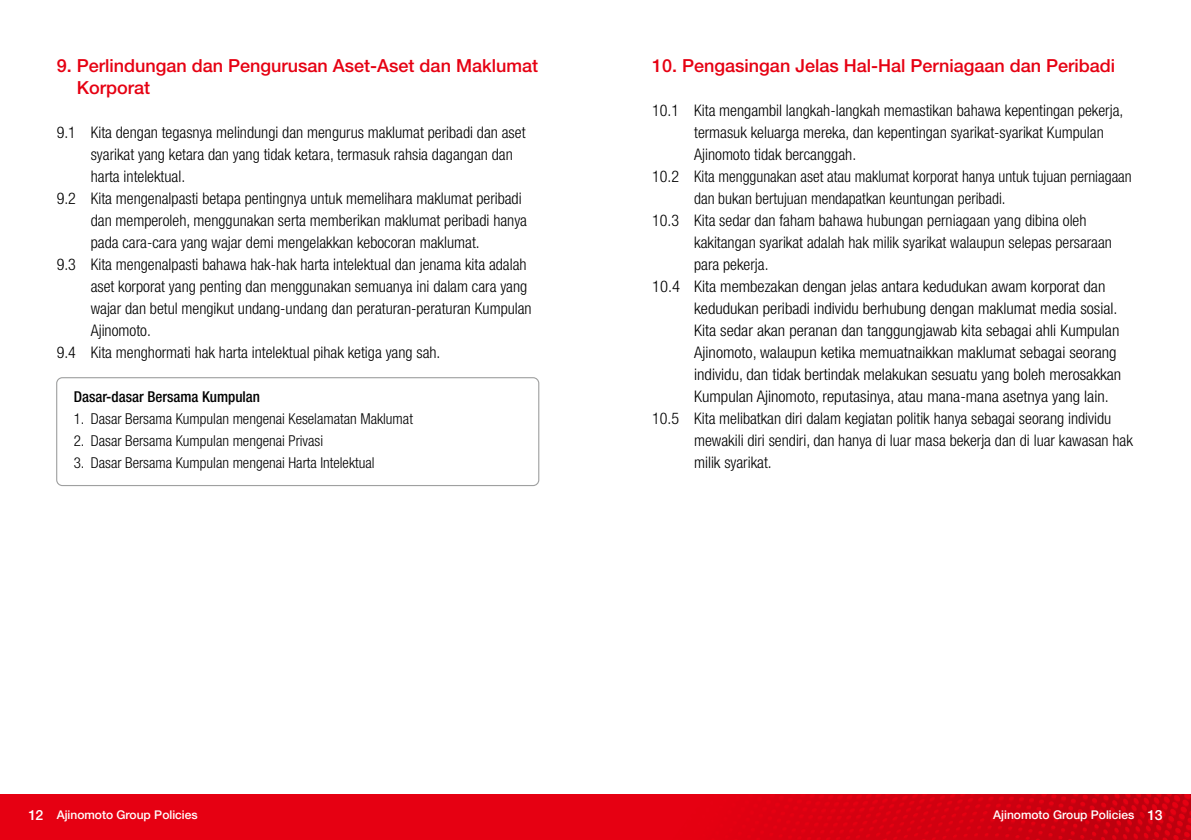
<style>
.page{position:relative;width:1191px;height:840px;background:#fff}
.page>*{position:absolute;margin:0;border:0;box-sizing:border-box;transform-origin:0 0}
.t1{font:500 18px/22px "Helvetica Neue LT Std";color:#e60012}
.t2{font:300 condensed 16px "Helvetica Neue LT Std";color:#000}
.t3{font:300 condensed 16px "Helvetica Neue LT Std";color:#000;scale:1.04 1}
.t4{font:300 condensed 15px "Helvetica Neue LT Std";color:#000}
.t5{font:500 condensed 15px "Helvetica Neue LT Std";color:#000}
.t6{font:500 12px "Helvetica Neue LT Std";color:#fff}
.s1{font-size:14px}
</style>
<div class="page">
<div style="left:0;top:794px;width:1191px;height:45px;background:#e60012"></div>
<img style="left:766px;top:794px;width:425px;height:45px">
<div style="left:56px;top:377px;width:483px;height:109px;border:1px solid #9fa0a0;border-radius:6px"></div>
<p class="t1" style="left:77px;top:54px;width:463px;text-indent:-20px">9. Perlindungan dan Pengurusan Aset-Aset dan Maklumat<br>Korporat</p>
<p class="t2" style="left:57px;top:123px;width:470px">9.1 Kita dengan tegasnya melindungi dan mengurus maklumat peribadi dan aset</p>
<p class="t2" style="left:91px;top:145px;width:423px">syarikat yang ketara dan yang tidak ketara, termasuk rahsia dagangan dan</p>
<p class="t2" style="left:91px;top:167px;width:96px">harta intelektual.</p>
<p class="t2" style="left:57px;top:189px;width:466px">9.2 Kita mengenalpasti betapa pentingnya untuk memelihara maklumat peribadi</p>
<p class="t2" style="left:91px;top:211px;width:438px">dan memperoleh, menggunakan serta memberikan maklumat peribadi hanya</p>
<p class="t2" style="left:91px;top:233px;width:390px">pada cara-cara yang wajar demi mengelakkan kebocoran maklumat.</p>
<p class="t2" style="left:57px;top:255px;width:471px">9.3 Kita mengenalpasti bahawa hak-hak harta intelektual dan jenama kita adalah</p>
<p class="t2" style="left:91px;top:277px;width:438px">aset korporat yang penting dan menggunakan semuanya ini dalam cara yang</p>
<p class="t2" style="left:91px;top:299px;width:442px">wajar dan betul mengikut undang-undang dan peraturan-peraturan Kumpulan</p>
<p class="t2" style="left:91px;top:321px;width:62px">Ajinomoto.</p>
<p class="t2" style="left:57px;top:343px;width:385px">9.4 Kita menghormati hak harta intelektual pihak ketiga yang sah.</p>
<p class="t5" style="left:74px;top:387px;width:188px">Dasar-dasar Bersama Kumpulan</p>
<p class="t4" style="left:74px;top:410px;width:341px">1. Dasar Bersama Kumpulan mengenai Keselamatan Maklumat</p>
<p class="t4" style="left:74px;top:432px;width:251px">2. Dasar Bersama Kumpulan mengenai Privasi</p>
<p class="t4" style="left:74px;top:454px;width:302px">3. Dasar Bersama Kumpulan mengenai Harta Intelektual</p>
<p class="t1" style="left:652px;top:54px;width:464px">10. Pengasingan Jelas Hal-Hal Perniagaan dan Peribadi</p>
<p class="t2" style="left:652px;top:101px;width:472px">10.1 Kita mengambil langkah-langkah memastikan bahawa kepentingan pekerja,</p>
<p class="t2" style="left:694px;top:123px;width:411px">termasuk keluarga mereka, dan kepentingan syarikat-syarikat Kumpulan</p>
<p class="t2" style="left:694px;top:145px;width:163px">Ajinomoto tidak bercanggah.</p>
<p class="t2" style="left:652px;top:167px;width:481px">10.2 Kita menggunakan aset atau maklumat korporat hanya untuk tujuan perniagaan</p>
<p class="t2" style="left:694px;top:189px;width:313px">dan bukan bertujuan mendapatkan keuntungan peribadi.</p>
<p class="t2" style="left:652px;top:211px;width:436px">10.3 Kita sedar dan faham bahawa hubungan perniagaan yang dibina oleh</p>
<p class="t2" style="left:694px;top:233px;width:419px">kakitangan syarikat adalah hak milik syarikat walaupun selepas persaraan</p>
<p class="t2" style="left:694px;top:255px;width:76px">para pekerja.</p>
<p class="t3" style="left:652px;top:277px;width:437px">10.4 Kita membezakan dengan jelas antara kedudukan awam korporat dan</p>
<p class="t3" style="left:694px;top:299px;width:409px">kedudukan peribadi individu berhubung dengan maklumat media sosial.</p>
<p class="t3" style="left:694px;top:321px;width:410px">Kita sedar akan peranan dan tanggungjawab kita sebagai ahli Kumpulan</p>
<p class="t3" style="left:694px;top:343px;width:407px">Ajinomoto, walaupun ketika memuatnaikkan maklumat sebagai seorang</p>
<p class="t3" style="left:694px;top:365px;width:412px">individu, dan tidak bertindak melakukan sesuatu yang boleh merosakkan</p>
<p class="t3" style="left:694px;top:387px;width:400px">Kumpulan Ajinomoto, reputasinya, atau mana-mana asetnya yang lain.</p>
<p class="t2" style="left:652px;top:409px;width:460px">10.5 Kita melibatkan diri dalam kegiatan politik hanya sebagai seorang individu</p>
<p class="t2" style="left:694px;top:431px;width:440px">mewakili diri sendiri, dan hanya di luar masa bekerja dan di luar kawasan hak</p>
<p class="t2" style="left:694px;top:453px;width:79px">milik syarikat.</p>
<p class="t6" style="left:28px;top:806px;width:171px"><span class="s1">12</span> Ajinomoto Group Policies</p>
<p class="t6" style="left:993px;top:806px;width:171px">Ajinomoto Group Policies <span class="s1">13</span></p>
</div>
